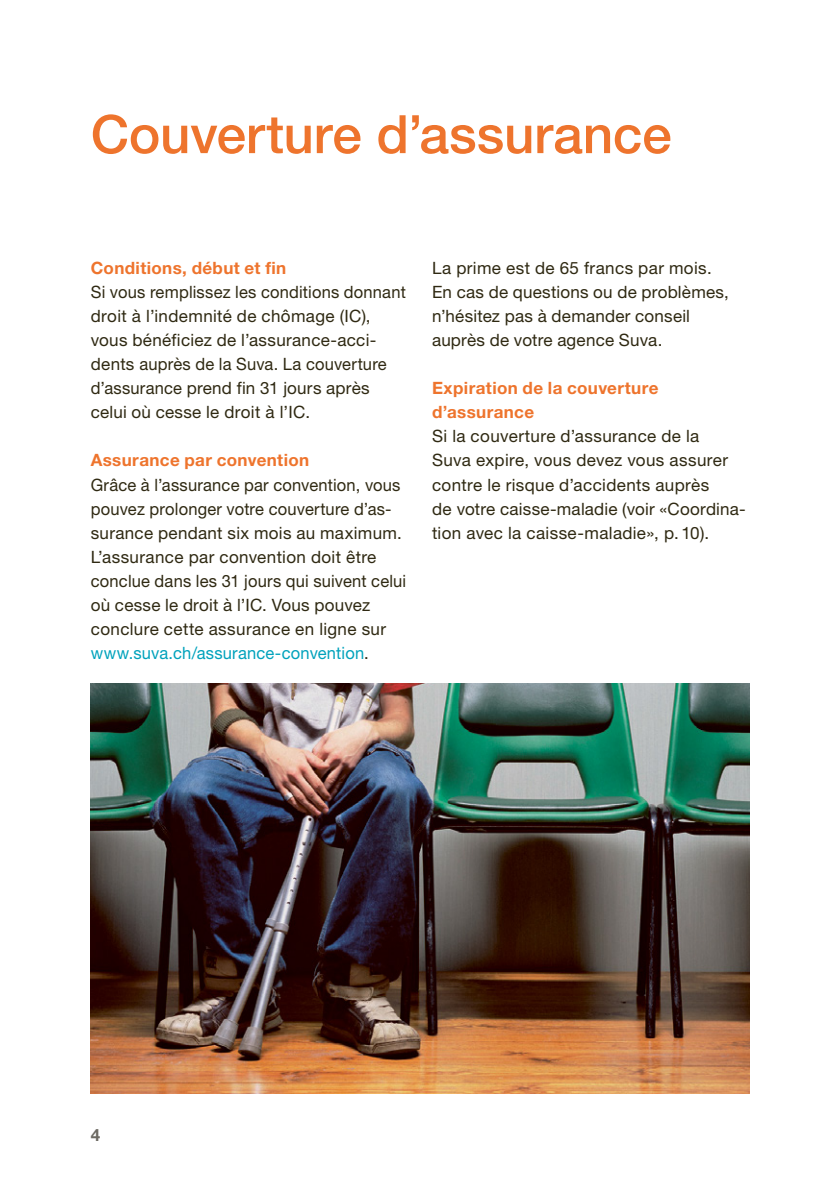
<style>
.page{position:relative;width:840px;height:1191px;background:#fff}
.page>*{position:absolute;margin:0;border:0;box-sizing:border-box;transform-origin:0 0}
.t1{font:500 53px "Helvetica Neue LT Std";letter-spacing:-.005em;color:#ee742d}
.t2{font:17px/24px "Helvetica Neue LT Std";letter-spacing:.015em;color:#2f2912}
.t3{font:700 17px/24px "Helvetica Neue LT Std";letter-spacing:.02em;color:#ee742d}
.t4{font:700 17px "Helvetica Neue LT Std";color:#6d6a63}
.s1{color:#00a2bc}
</style>
<div class="page">
<img style="left:91px;top:683px;width:657px;height:410px">
<h1 class="t1" style="left:91px;top:103px;width:582px">Couverture d’assurance</h1>
<p class="t3" style="left:91px;top:255px;width:197px">Conditions, début et fin</p>
<p class="t2" style="left:91px;top:279px;width:316px">Si vous remplissez les conditions donnant droit à l’indemnité de chômage (IC), vous bénéficiez de l’assurance-acci&shy;dents auprès de la Suva. La couverture d’assurance prend fin 31 jours après celui où cesse le droit à l’IC.</p>
<p class="t3" style="left:91px;top:448px;width:220px">Assurance par convention</p>
<p class="t2" style="left:91px;top:472px;width:317px">Grâce à l’assurance par convention, vous pouvez prolonger votre couverture d’as&shy;surance pendant six mois au maximum.<br>L’assurance par convention doit être conclue dans les 31 jours qui suivent celui où cesse le droit à l’IC. Vous pouvez conclure cette assurance en ligne sur <span class="s1">www.suva.ch/assurance-convention</span>.</p>
<p class="t2" style="left:432px;top:255px;width:298px">La prime est de 65 francs par mois.<br>En cas de questions ou de problèmes, n’hésitez pas à demander conseil auprès de votre agence Suva.</p>
<p class="t3" style="left:432px;top:376px;width:228px">Expiration de la couverture d’assurance</p>
<p class="t2" style="left:432px;top:424px;width:315px">Si la couverture d’assurance de la<br>Suva expire, vous devez vous assurer contre le risque d’accidents auprès<br>de votre caisse-maladie (voir «Coordina&shy;tion avec la caisse-maladie», p. 10).</p>
<p class="t4" style="left:91px;top:1124px;width:11px">4</p>
</div>
